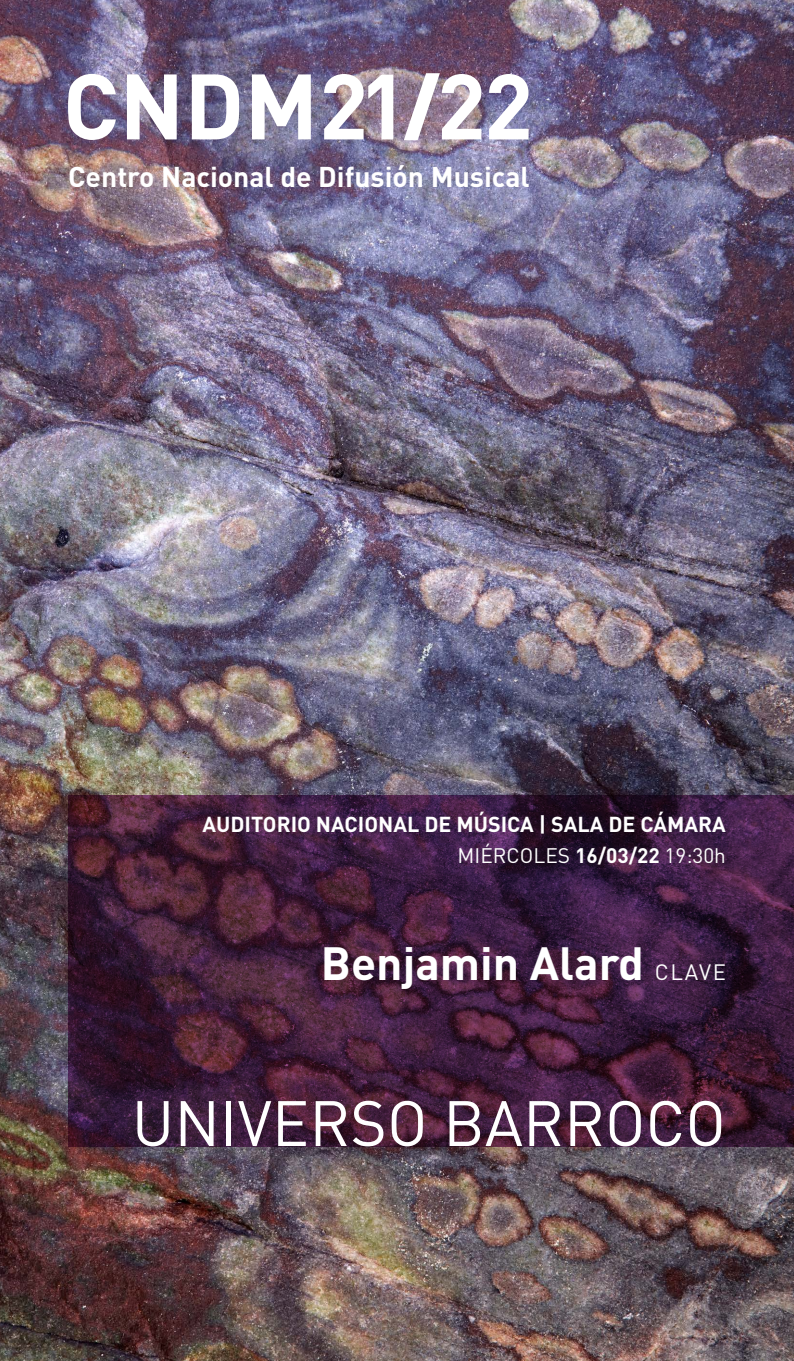
<style>
.page{position:relative;width:794px;height:1361px;background:#fff}
.page>*{position:absolute;margin:0;border:0;box-sizing:border-box;transform-origin:0 0}
.t1{font:63px "DIN";color:#fff}
.t2{font:700 46px "DIN";color:#fff}
.t3{font:700 28.2px "DIN";color:#fff}
.t4{font:700 21.4px "DIN";color:#fff}
.t5{font:20.8px "DIN";color:#fff}
.s1{font-weight:700}
.s2{font-weight:400;font-size:22px}
</style>
<div class="page">
<img style="left:0;top:0;width:794px;height:1361px">
<svg style="left:68px;top:795px;width:726px;height:351px;background:#3f1d3a"></svg>
<img style="left:324px;top:73px;width:204px;height:67px">
<svg style="left:68px;top:74px;width:48px;height:66px"></svg>
<svg style="left:127px;top:74px;width:50px;height:65px"></svg>
<svg style="left:192px;top:74px;width:47px;height:65px"></svg>
<svg style="left:252px;top:74px;width:59px;height:65px"></svg>
<h3 class="t3" style="left:68px;top:158px;width:463px">Centro Nacional de Difusión Musical</h3>
<p class="t4" style="left:202px;top:810px;width:525px">AUDITORIO NACIONAL DE MÚSICA | SALA DE CÁMARA</p>
<p class="t5" style="left:457px;top:842px;width:270px">MIÉRCOLES <span class="s1">16/03/22</span> 19:30h</p>
<h2 class="t2" style="left:321px;top:933px;width:406px">Benjamin Alard <span class="s2">CLAVE</span></h2>
<h1 class="t1" style="left:132px;top:1084px;width:596px">UNIVERSO BARROCO</h1>
</div>
